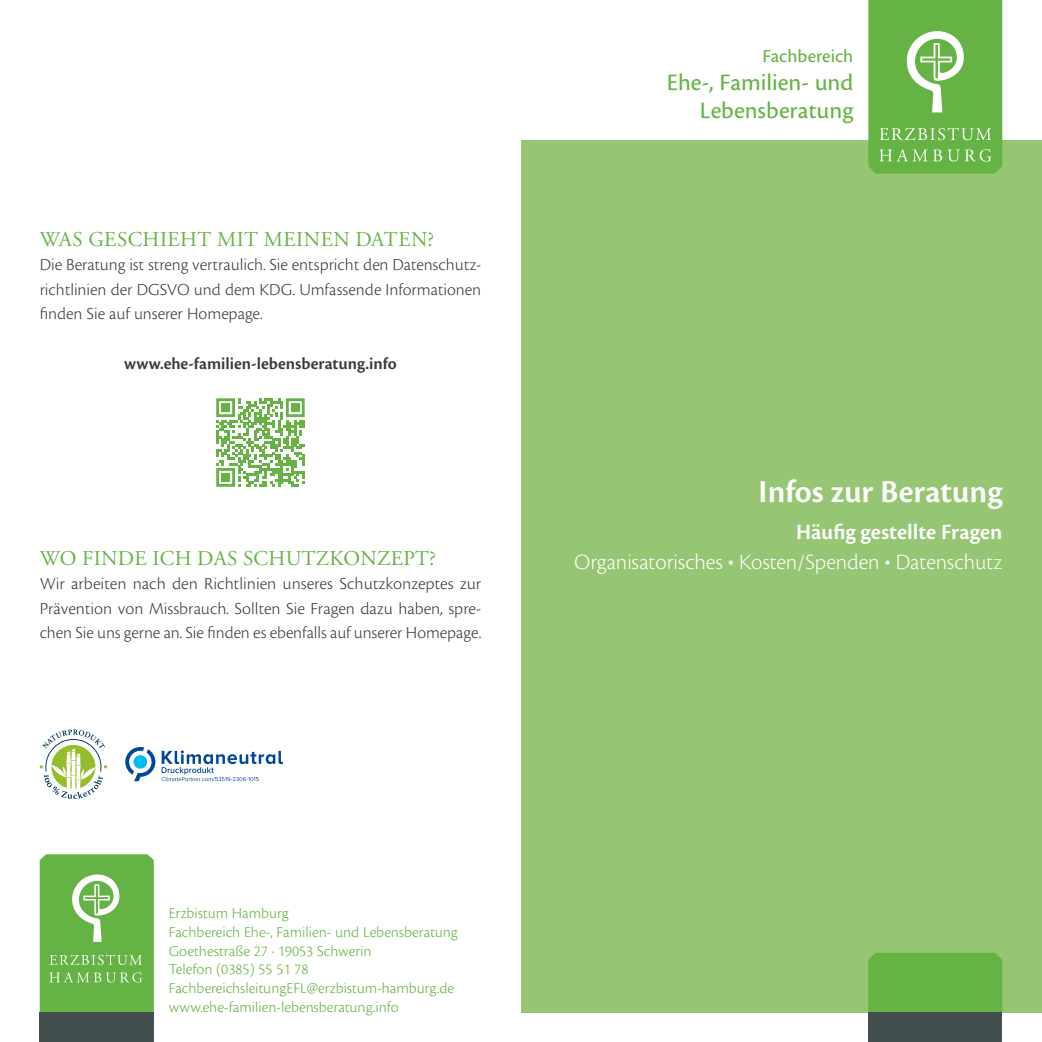
<style>
.page{position:relative;width:1042px;height:1042px;background:#fff}
.page>*{position:absolute;margin:0;border:0;box-sizing:border-box;transform-origin:0 0}
.t1{font:600 33.25px "Cronos Pro";color:#fff}
.t2{font:24.5px/28px "Cronos Pro Capt";color:#66b345;text-align:right}
.t3{font:300 22.75px "Cronos Pro";letter-spacing:-.005em;color:#fff}
.t4{font:600 22.75px "Cronos Pro";color:#fff}
.t5{font:21px "Adobe Garamond Pro";letter-spacing:.015em;color:#66b345}
.t6{font:19.25px "Cronos Pro Capt";letter-spacing:-.005em;color:#66b345}
.t7{font:17.5px/24.5px "Cronos Pro Lt Capt";color:#3b3b3a;text-align:justify}
.t8{font:600 17.5px "Cronos Pro";color:#3b3b3a}
.t9{font:15.75px/18.9px "Cronos Pro Lt Capt";color:#66b345}
</style>
<div class="page">
<div style="left:521px;top:140px;width:521px;height:872px;background:#96c573"></div>
<div style="left:868px;top:952px;width:134px;height:60px;background:#66b345"></div>
<div style="left:868px;top:1012px;width:134px;height:30px;background:#434f4f"></div>
<svg style="left:868px;top:0;width:134px;height:174px;background:#74ba57"></svg>
<svg style="left:40px;top:854px;width:114px;height:158px;background:#73b954"></svg>
<div style="left:40px;top:1012px;width:114px;height:30px;background:#434f4f"></div>
<svg style="left:216px;top:398px;width:89px;height:89px"></svg>
<div style="left:222px;top:404px;width:8px;height:8px;background:#66b245"></div>
<div style="left:291px;top:404px;width:8px;height:8px;background:#66b245"></div>
<div style="left:222px;top:473px;width:8px;height:8px;background:#66b245"></div>
<svg style="left:125px;top:747px;width:30px;height:34px"></svg>
<svg style="left:162px;top:750px;width:121px;height:31px"></svg>
<svg style="left:40px;top:729px;width:67px;height:70px"></svg>
<p class="t5" style="left:40px;top:227px;width:396px">WAS GESCHIEHT MIT MEINEN DATEN?</p>
<p class="t7" style="left:40px;top:253px;width:443px">Die Beratung ist streng vertraulich. Sie entspricht den Datenschutz&shy;richtlinien der DGSVO und dem KDG. Umfassende Informationen finden Sie auf unserer Homepage.</p>
<p class="t8" style="left:124px;top:353px;width:274px">www.ehe-familien-lebensberatung.info</p>
<p class="t5" style="left:40px;top:545px;width:398px">WO FINDE ICH DAS SCHUTZKONZEPT?</p>
<p class="t7" style="left:40px;top:571px;width:443px">Wir arbeiten nach den Richtlinien unseres Schutzkonzeptes zur Prävention von Missbrauch. Sollten Sie Fragen dazu haben, spre&shy;chen Sie uns gerne an. Sie finden es ebenfalls auf unserer Homepage.</p>
<p class="t6" style="left:762px;top:45px;width:93px">Fachbereich</p>
<h2 class="t2" style="left:667px;top:68px;width:188px">Ehe-, Familien- und<br>Lebensberatung</h2>
<h1 class="t1" style="left:758px;top:472px;width:245px">Infos zur Beratung</h1>
<h3 class="t4" style="left:796px;top:519px;width:208px">Häufig gestellte Fragen</h3>
<h3 class="t3" style="left:574px;top:548px;width:429px">Organisatorisches • Kosten/Spenden • Datenschutz</h3>
<p class="t9" style="left:169px;top:903px;width:291px">Erzbistum Hamburg<br>Fachbereich Ehe-, Familien- und Lebensberatung Goethestraße 27 · 19053 Schwerin<br>Telefon (0385) 55 51 78<br>FachbereichsleitungEFL@erzbistum-hamburg.de www.ehe-familien-lebensberatung.info</p>
</div>
